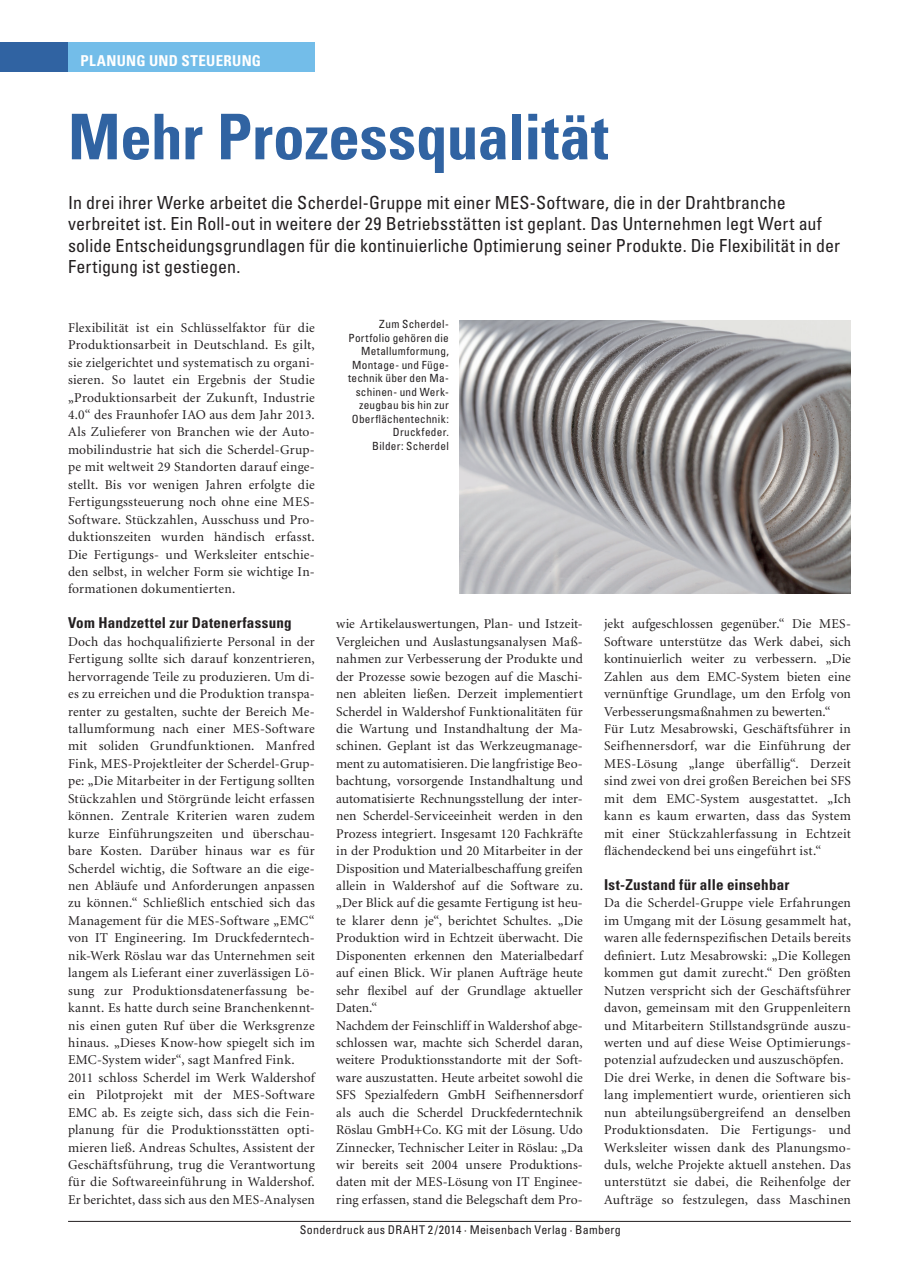
<style>
.page{position:relative;width:902px;height:1272px;background:#fff}
.page>*{position:absolute;margin:0;border:0;box-sizing:border-box;transform-origin:0 0}
.Kapitel_Über{font:700 condensed 63px "Univers LT";letter-spacing:-.005em;color:#3063a2}
.Vorspann_Report{font:condensed 18px/21.6px "Univers LT";letter-spacing:.005em;color:#231f20}
.ZwÜ{font:700 condensed 15px "Univers LT";letter-spacing:.015em;color:#231f20}
.Rubriken{font:700 condensed 15px "Univers LT";letter-spacing:.02em;color:#fff}
.Grundtext{font:13.5px/17.4px "Minion LT";letter-spacing:.01em;color:#231f20;text-align:justify}
.Vorspann_Report-2{font:condensed 12px "Univers LT";letter-spacing:.02em;color:#231f20}
.Bild_Über{font:condensed 11.25px/13.5px "Univers LT";letter-spacing:.025em;color:#231f20;text-align:right}
.Bildnachweis{font:condensed 11.25px "Univers LT";letter-spacing:.025em;color:#231f20}
</style>
<div class="page">
<div style="left:68px;top:43px;width:247px;height:29px;background:#73bde9"></div>
<div style="left:0;top:43px;width:68px;height:29px;background:#3063a2"></div>
<img style="left:459px;top:321px;width:391px;height:272px">
<hr style="left:68px;top:1220px;width:782px;height:1px;background:#231f20">
<p class="Rubriken" style="left:80px;top:51px;width:182px">PLANUNG UND STEUERUNG</p>
<p class="Kapitel_Über" style="left:68px;top:98px;width:542px">Mehr Prozessqualität</p>
<p class="Vorspann_Report" style="left:68px;top:191px;width:773px">In drei ihrer Werke arbeitet die Scherdel-Gruppe mit einer MES-Software, die in der Drahtbranche verbreitet ist. Ein Roll-out in weitere der 29 Betriebsstätten ist geplant. Das Unternehmen legt Wert auf solide Entscheidungsgrundlagen für die kontinuierliche Optimierung seiner Produkte. Die Flexibilität in der Fertigung ist gestiegen.</p>
<p class="Grundtext" style="left:68px;top:319px;width:248px">Flexibilität ist ein Schlüsselfaktor für die Produktionsarbeit in Deutschland. Es gilt, sie zielgerichtet und systematisch zu organi&shy;sieren. So lautet ein Ergebnis der Studie „Produktionsarbeit der Zukunft, Industrie 4.0“ des Fraunhofer IAO aus dem Jahr 2013.<br>Als Zulieferer von Branchen wie der Auto&shy;mobilindustrie hat sich die Scherdel-Grup&shy;pe mit weltweit 29 Standorten darauf einge&shy;stellt. Bis vor wenigen Jahren erfolgte die Fertigungssteuerung noch ohne eine MES-Software. Stückzahlen, Ausschuss und Pro&shy;duktionszeiten wurden händisch erfasst.<br>Die Fertigungs- und Werksleiter entschie&shy;den selbst, in welcher Form sie wichtige In&shy;formationen dokumentierten.</p>
<p class="ZwÜ" style="left:68px;top:613px;width:225px">Vom Handzettel zur Datenerfassung</p>
<p class="Grundtext" style="left:68px;top:633px;width:248px">Doch das hochqualifizierte Personal in der Fertigung sollte sich darauf konzentrieren, hervorragende Teile zu produzieren. Um di&shy;es zu erreichen und die Produktion transpa&shy;renter zu gestalten, suchte der Bereich Me&shy;tallumformung nach einer MES-Software mit soliden Grundfunktionen. Manfred Fink, MES-Projektleiter der Scherdel-Grup&shy;pe: „Die Mitarbeiter in der Fertigung sollten Stückzahlen und Störgründe leicht erfassen können. Zentrale Kriterien waren zudem kurze Einführungszeiten und überschau&shy;bare Kosten. Darüber hinaus war es für Scherdel wichtig, die Software an die eige&shy;nen Abläufe und Anforderungen anpassen zu können.“ Schließlich entschied sich das Management für die MES-Software „EMC“ von IT Engineering. Im Druckfederntech&shy;nik-Werk Röslau war das Unternehmen seit langem als Lieferant einer zuverlässigen Lö&shy;sung zur Produktionsdatenerfassung be&shy;kannt. Es hatte durch seine Branchenkennt&shy;nis einen guten Ruf über die Werksgrenze hinaus. „Dieses Know-how spiegelt sich im EMC-System wider“, sagt Manfred Fink.</p>
<p class="Grundtext" style="left:68px;top:1069px;width:248px">2011 schloss Scherdel im Werk Waldershof ein Pilotprojekt mit der MES-Software EMC ab. Es zeigte sich, dass sich die Fein&shy;planung für die Produktionsstätten opti&shy;mieren ließ. Andreas Schultes, Assistent der Geschäftsführung, trug die Verantwortung für die Softwareeinführung in Waldershof.<br>Er berichtet, dass sich aus den MES-Analysen</p>
<p class="Bild_Über" style="left:348px;top:317px;width:102px">Zum Scherdel-<br>Portfolio gehören die<br>Metallumformung,<br>Montage- und Füge&shy;technik über den Ma&shy;schinen- und Werk&shy;zeugbau bis hin zur<br>Oberflächentechnik:<br>Druckfeder.</p>
<p class="Bildnachweis" style="left:372px;top:438px;width:78px">Bilder: Scherdel</p>
<p class="Grundtext" style="left:336px;top:616px;width:248px">wie Artikelauswertungen, Plan- und Istzeit-Vergleichen und Auslastungsanalysen Maß&shy;nahmen zur Verbesserung der Produkte und der Prozesse sowie bezogen auf die Maschi&shy;nen ableiten ließen. Derzeit implementiert Scherdel in Waldershof Funktionalitäten für die Wartung und Instandhaltung der Ma&shy;schinen. Geplant ist das Werkzeugmanage&shy;ment zu automatisieren. Die langfristige Beo&shy;bachtung, vorsorgende Instandhaltung und automatisierte Rechnungsstellung der inter&shy;nen Scherdel-Serviceeinheit werden in den Prozess integriert. Insgesamt 120 Fachkräfte in der Produktion und 20 Mitarbeiter in der Disposition und Materialbeschaffung greifen allein in Waldershof auf die Software zu. „Der Blick auf die gesamte Fertigung ist heu&shy;te klarer denn je“, berichtet Schultes. „Die Produktion wird in Echtzeit überwacht. Die Disponenten erkennen den Materialbedarf auf einen Blick. Wir planen Aufträge heute sehr flexibel auf der Grundlage aktueller Daten.“</p>
<p class="Grundtext" style="left:336px;top:1016px;width:248px">Nachdem der Feinschliff in Waldershof abge&shy;schlossen war, machte sich Scherdel daran, weitere Produktionsstandorte mit der Soft&shy;ware auszustatten. Heute arbeitet sowohl die SFS Spezialfedern GmbH Seifhennersdorf als auch die Scherdel Druckfederntechnik Röslau GmbH+Co. KG mit der Lösung. Udo Zinnecker, Technischer Leiter in Röslau: „Da wir bereits seit 2004 unsere Produktions&shy;daten mit der MES-Lösung von IT Enginee&shy;ring erfassen, stand die Belegschaft dem Pro-</p>
<p class="Grundtext" style="left:604px;top:616px;width:248px">jekt aufgeschlossen gegenüber.“ Die MES-Software unterstütze das Werk dabei, sich kontinuierlich weiter zu verbessern. „Die Zahlen aus dem EMC-System bieten eine vernünftige Grundlage, um den Erfolg von Verbesserungsmaßnahmen zu bewerten.“</p>
<p class="Grundtext" style="left:604px;top:720px;width:248px">Für Lutz Mesabrowski, Geschäftsführer in Seifhennersdorf, war die Einführung der MES-Lösung „lange überfällig“. Derzeit sind zwei von drei großen Bereichen bei SFS mit dem EMC-System ausgestattet. „Ich kann es kaum erwarten, dass das System mit einer Stückzahlerfassung in Echtzeit flächendeckend bei uns eingeführt ist.“</p>
<p class="ZwÜ" style="left:604px;top:875px;width:187px">Ist-Zustand für alle einsehbar</p>
<p class="Grundtext" style="left:604px;top:894px;width:248px">Da die Scherdel-Gruppe viele Erfahrungen im Umgang mit der Lösung gesammelt hat, waren alle federnspezifischen Details bereits definiert. Lutz Mesabrowski: „Die Kollegen kommen gut damit zurecht.“ Den größten Nutzen verspricht sich der Geschäftsführer davon, gemeinsam mit den Gruppenleitern und Mitarbeitern Stillstandsgründe auszu&shy;werten und auf diese Weise Optimierungs&shy;potenzial aufzudecken und auszuschöpfen.</p>
<p class="Grundtext" style="left:604px;top:1069px;width:248px">Die drei Werke, in denen die Software bis&shy;lang implementiert wurde, orientieren sich nun abteilungsübergreifend an denselben Produktionsdaten. Die Fertigungs- und Werksleiter wissen dank des Planungsmo&shy;duls, welche Projekte aktuell anstehen. Das unterstützt sie dabei, die Reihenfolge der Aufträge so festzulegen, dass Maschinen</p>
<p class="Vorspann_Report-2" style="left:300px;top:1221px;width:323px">Sonderdruck aus DRAHT 2 /2014 · Meisenbach Verlag · Bamberg</p>
</div>
